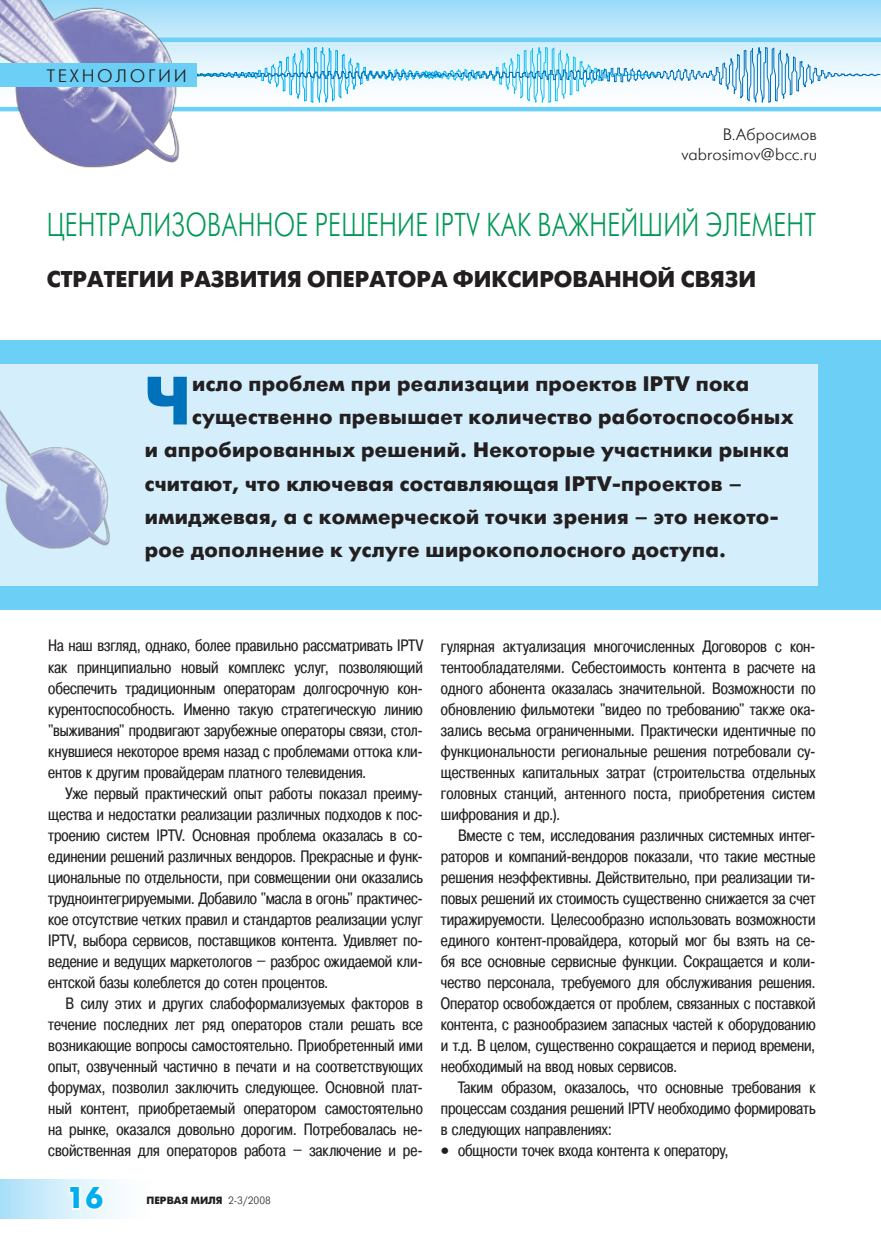
<style>
.page{position:relative;width:881px;height:1234px;background:#fff}
.page>*{position:absolute;margin:0;border:0;box-sizing:border-box;transform-origin:0 0}
.t1{font:700 68.1px "Futuris C";color:#0072bc}
.t2{font:33px "Futuris C";letter-spacing:.01em;color:#009856;scale:.75 1}
.t3{font:700 30px "Futuris C";color:#00aeef}
.t4{font:700 22.8px "Futuris C";color:#231f20}
.t5{font:700 21px "Futuris C";letter-spacing:.015em;color:#231f20}
.t6{font:18px "Futuris C";letter-spacing:.15em;color:#231f20}
.t7{font:16.5px/21px "Pragmatica Cond C";color:#231f20;text-align:justify}
.t8{font:16.5px/19.8px "Futuris Light C";color:#231f20;text-align:right}
.t9{font:700 10.5px "Futuris C";color:#231f20}
.s1{font-weight:400}
</style>
<div class="page">
<div style="left:0;top:1178px;width:159px;height:40px;background:linear-gradient(to right,#b0e2f9,#fff)"></div>
<svg style="left:67px;top:1182px;width:39px;height:29px"></svg>
<svg style="left:185px;top:0;width:695px;height:107px;background:#b9e5f9"></svg>
<div style="left:0;top:340px;width:880px;height:248px;background:#6bcff6"></div>
<div style="left:0;top:364px;width:816px;height:224px;background:#d4effb"></div>
<img style="left:0;top:410px;width:110px;height:139px">
<div style="left:0;top:585px;width:880px;height:24px;background:#6bcff6"></div>
<hr style="left:0;top:38px;width:880px;height:4px;background:#6bcff6">
<hr style="left:0;top:107px;width:880px;height:4px;background:#6bcff6">
<svg style="left:185px;top:47px;width:695px;height:56px"></svg>
<img style="left:0;top:0;width:185px;height:168px">
<div style="left:0;top:63px;width:196px;height:24px;background:#6bcff6"></div>
<p class="t6" style="left:47px;top:66px;width:142px">технологии</p>
<p class="t8" style="left:681px;top:125px;width:137px">В.Абросимов vabrosimov@bcc.ru</p>
<h2 class="t2" style="left:47px;top:208px;width:1026px">Централизованное решение IPTV как важнейший элемент</h2>
<h3 class="t4" style="left:47px;top:266px;width:295px">стратегии развития опера</h3>
<h3 class="t4" style="left:386px;top:266px;width:368px">тора фиксированной связи</h3>
<h1 class="t1" style="left:145px;top:363px;width:48px">Ч</h1>
<p class="t5" style="left:192px;top:372px;width:558px">исло проблем при реализации проектов IPTV пока</p>
<p class="t5" style="left:192px;top:405px;width:602px">существенно превышает количество работоспособных</p>
<p class="t5" style="left:145px;top:438px;width:645px">и апробированных решений. Некоторые участники рынка</p>
<p class="t5" style="left:145px;top:471px;width:598px">считают, что ключевая составляющая IPTV-проектов –</p>
<p class="t5" style="left:145px;top:504px;width:635px">имиджевая, а с коммерческой точки зрения – это некото-</p>
<p class="t5" style="left:145px;top:537px;width:582px">рое дополнение к услуге широкополосного доступа.</p>
<p class="t7" style="left:48px;top:635px;width:376px">На наш взгляд, однако, более правильно рассматривать IPTV как принципиально новый комплекс услуг, позволяющий обеспечить традиционным операторам долгосрочную кон&shy;курентоспособность. Именно такую стратегическую линию "выживания" продвигают зарубежные операторы связи, стол&shy;кнувшиеся некоторое время назад с проблемами оттока кли&shy;ентов к другим провайдерам платного телевидения.</p>
<p class="t7" style="left:48px;top:782px;width:376px;text-indent:17px">Уже первый практический опыт работы показал преиму&shy;щества и недостатки реализации различных подходов к пос&shy;троению систем IPTV. Основная проблема оказалась в со&shy;единении решений различных вендоров. Прекрасные и функ&shy;циональные по отдельности, при совмещении они оказались трудноинтегрируемыми. Добавило "масла в огонь" практичес&shy;кое отсутствие четких правил и стандартов реализации услуг IPTV, выбора сервисов, поставщиков контента. Удивляет по&shy;ведение и ведущих маркетологов – разброс ожидаемой кли&shy;ентской базы колеблется до сотен процентов.</p>
<p class="t7" style="left:48px;top:992px;width:376px;text-indent:17px">В силу этих и других слабоформализуемых факторов в течение последних лет ряд операторов стали решать все возникающие вопросы самостоятельно. Приобретенный ими опыт, озвученный частично в печати и на соответствующих форумах, позволил заключить следующее. Основной плат&shy;ный контент, приобретаемый оператором самостоятельно на рынке, оказался довольно дорогим. Потребовалась не&shy;свойственная для операторов работа – заключение и ре-</p>
<h3 class="t3" style="left:66px;top:1180px;width:39px">16</h3>
<p class="t9" style="left:146px;top:1194px;width:126px">ПЕРВАЯ МИЛЯ <span class="s1">2-3/2008</span></p>
<p class="t7" style="left:441px;top:635px;width:376px">гулярная актуализация многочисленных Договоров с кон&shy;тентообладателями. Себестоимость контента в расчете на одного абонента оказалась значительной. Возможности по обновлению фильмотеки "видео по требованию" также ока&shy;зались весьма ограниченными. Практически идентичные по функциональности региональные решения потребовали су&shy;щественных капитальных затрат (строительства отдельных головных станций, антенного поста, приобретения систем шифрования и др.).</p>
<p class="t7" style="left:441px;top:824px;width:376px;text-indent:17px">Вместе с тем, исследования различных системных интег&shy;раторов и компаний-вендоров показали, что такие местные решения неэффективны. Действительно, при реализации ти&shy;повых решений их стоимость существенно снижается за счет тиражируемости. Целесообразно использовать возможности единого контент-провайдера, который мог бы взять на се&shy;бя все основные сервисные функции. Сокращается и коли&shy;чество персонала, требуемого для обслуживания решения.<br>Оператор освобождается от проблем, связанных с поставкой контента, с разнообразием запасных частей к оборудованию и т.д. В целом, существенно сокращается и период времени, необходимый на ввод новых сервисов.</p>
<p class="t7" style="left:441px;top:1076px;width:376px;text-indent:17px">Таким образом, оказалось, что основные требования к процессам создания решений IPTV необходимо формировать в следующих направлениях:</p>
<p class="t7" style="left:441px;top:1139px;width:289px">• общности точек входа контента к оператору,</p>
</div>
